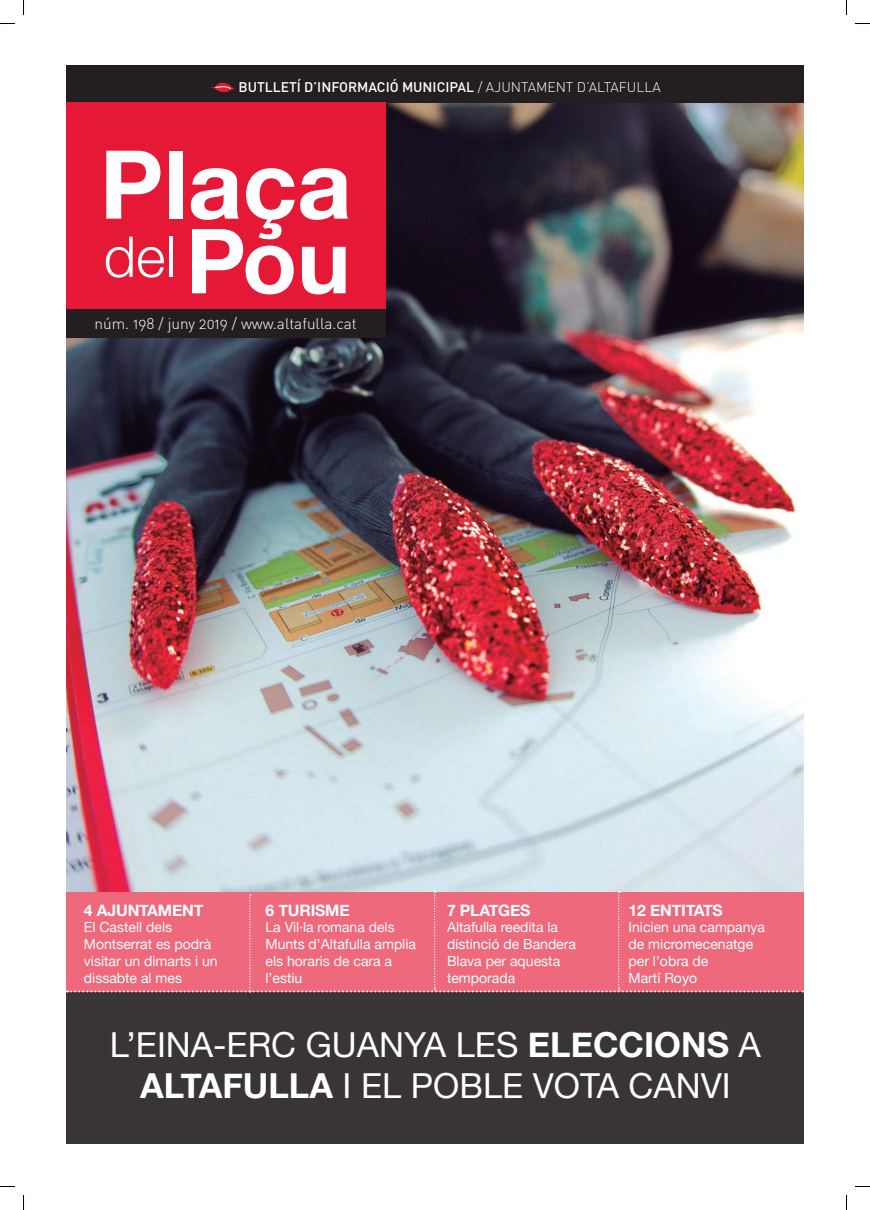
<style>
.page{position:relative;width:870px;height:1210px;background:#fff}
.page>*{position:absolute;margin:0;border:0;box-sizing:border-box;transform-origin:0 0}
.t1{font:700 95.1px "Helvetica Neue";color:#fff}
.t2{font:300 56.4px "Helvetica Neue";color:#fff}
.t3{font:34.4px/41.3px "Helvetica Neue";color:#fff}
.t4{font:700 15.8px "Helvetica Neue";letter-spacing:-.01em;color:#fff}
.t5{font:15.4px "DIN Light Alternate";color:#fff}
.t6{font:14px/16.8px "Helvetica Neue";color:#fff}
.t7{font:500 13.8px "DIN";color:#fff}
.s1{font-family:"DIN Light Alternate";font-weight:400}
.s2{font-weight:700;font-size:89.8px}
.s3{font-weight:700}
</style>
<div class="page">
<img style="left:66px;top:103px;width:737px;height:788px">
<div style="left:66px;top:992px;width:737px;height:151px;background:#393536"></div>
<div style="left:66px;top:65px;width:737px;height:37px;background:#231f20"></div>
<svg style="left:211px;top:82px;width:24px;height:10px"></svg>
<div style="left:66px;top:102px;width:319px;height:212px;background:#e51836"></div>
<div style="left:66px;top:309px;width:319px;height:28px;background:#231f20"></div>
<div style="left:67px;top:891px;width:736px;height:101px;background:#ee697c"></div>
<svg style="left:0;top:23px;width:15px;height:1px"></svg>
<svg style="left:855px;top:23px;width:14px;height:1px"></svg>
<svg style="left:0;top:1186px;width:15px;height:1px"></svg>
<svg style="left:855px;top:1186px;width:14px;height:1px"></svg>
<svg style="left:23px;top:0;width:1px;height:15px"></svg>
<svg style="left:23px;top:1195px;width:1px;height:14px"></svg>
<p class="t7" style="left:238px;top:78px;width:423px">BUTLLETÍ D’INFORMACIÓ MUNICIPAL <span class="s1">/ AJUNTAMENT D’ALTAFULLA</span></p>
<h1 class="t1" style="left:100px;top:110px;width:253px">PLAÇA</h1>
<h2 class="t2" style="left:104px;top:211px;width:248px">del <span class="s2">POU</span></h2>
<p class="t5" style="left:94px;top:313px;width:264px">núm. 198 / juny 2019 / www.altafulla.cat</p>
<p class="t4" style="left:84px;top:897px;width:44px">4 AJUNT</p>
<p class="t4" style="left:147px;top:897px;width:36px">AMENT</p>
<p class="t6" style="left:84px;top:919px;width:135px">El Castell dels<br>Montserrat es podrà visitar un dimarts i un dissabte al mes</p>
<p class="t4" style="left:265px;top:897px;width:84px">6 TURISME</p>
<p class="t6" style="left:265px;top:919px;width:152px">La Vil·la romana dels<br>Munts d’Altafulla amplia els horaris de cara a l’estiu</p>
<p class="t4" style="left:447px;top:897px;width:74px">7 PLATGES</p>
<p class="t6" style="left:447px;top:919px;width:130px">Altafulla reedita la distinció de Bandera<br>Blava per aquesta temporada</p>
<p class="t4" style="left:628px;top:897px;width:32px">12 ENTIT</p>
<p class="t4" style="left:693px;top:897px;width:20px">ATS</p>
<p class="t6" style="left:628px;top:919px;width:138px">Inicien una campanya de micromecenatge per l’obra de<br>Martí Royo</p>
<h3 class="t3" style="left:140px;top:1025px;width:618px;text-indent:-30px">L’EINA-ERC guanya les <span class="s3">ELECCIONS</span> a<br><span class="s3">ALTAFULLA</span> i el poble vota can</h3>
<h3 class="t3" style="left:700px;top:1067px;width:26px">vi</h3>
</div>
